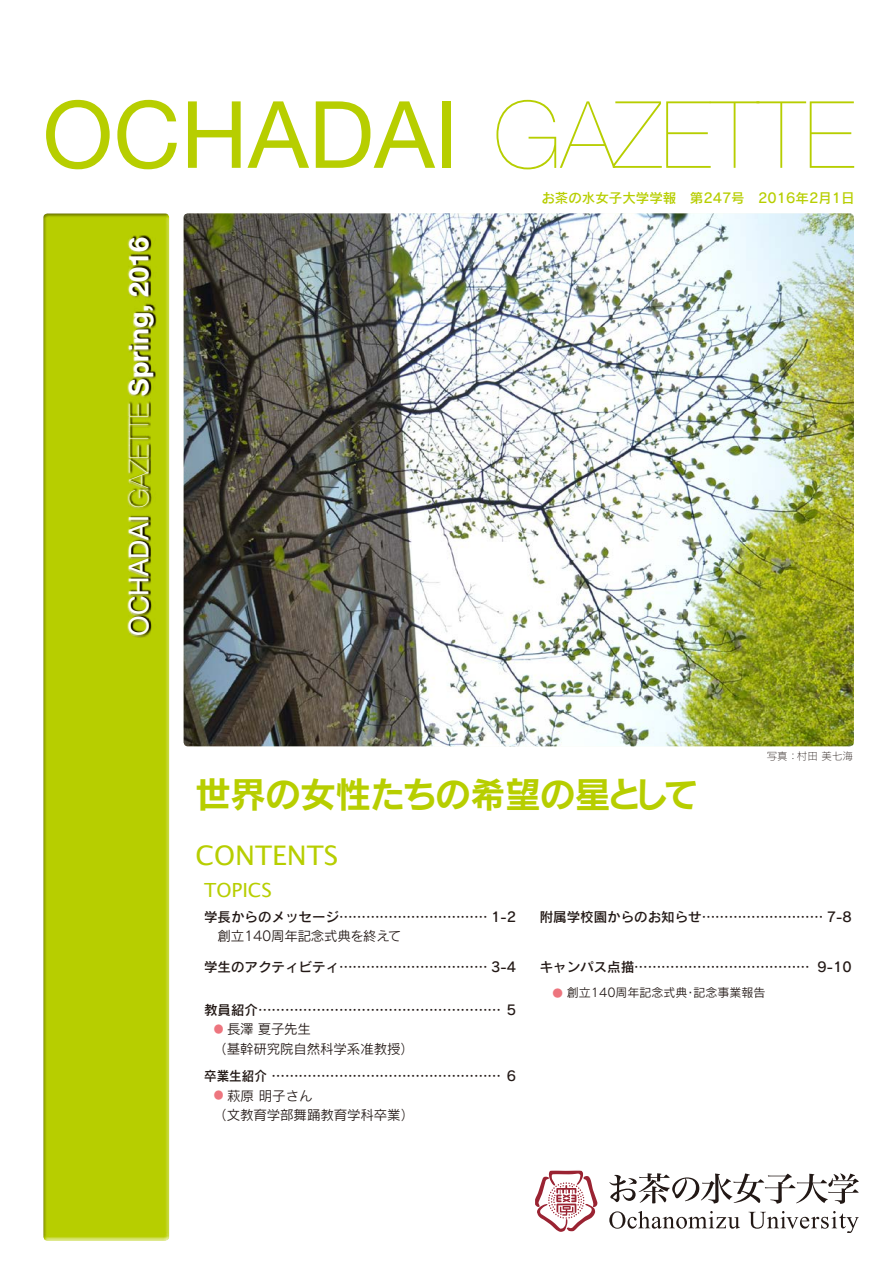
<style>
.page{position:relative;width:893px;height:1263px;background:#fff}
.page>*{position:absolute;margin:0;border:0;box-sizing:border-box;transform-origin:0 0}
.t1{font:93px "Helvetica Neue";color:#b7ce00}
.t2{font:36px "Rodin Pro B";letter-spacing:-.03em;color:#b7ce00}
.t3{font:700 27px "Helvetica Neue";color:#fff}
.t4{font:27px "Lucida Grande";color:#b7ce00}
.t5{font:19.5px "Lucida Grande";color:#b7ce00}
.t6{font:13.5px "Rodin Pro DB";color:#221815}
.t7{font:13.5px/19.2px "Rodin Pro M";letter-spacing:-.01em;color:#221815}
.t8{font:13.5px "Rodin Pro DB";color:#b7ce00}
.t9{font:13.5px "Rodin Pro DB";color:#221815;scale:.93 1}
.t10{font:12px "Rodin Pro M";color:#221815}
.t11{font:10.5px "Rodin Pro L";color:#221815}
.s1{font-weight:200}
.s2{font-weight:400}
.s3{font-size:10.5px;color:#ed757e}
</style>
<div class="page">
<div style="left:43px;top:213px;width:129px;height:1028px;background:#221815;opacity:.4"></div>
<svg style="left:609px;top:1211px;width:131px;height:18px"></svg>
<svg style="left:748px;top:1211px;width:111px;height:20px"></svg>
<svg style="left:537px;top:1172px;width:60px;height:59px"></svg>
<svg style="left:609px;top:1173px;width:250px;height:31px"></svg>
<div style="left:127px;top:236px;width:28px;height:401px;background:#fff;opacity:.75"></div>
<svg style="left:128px;top:235px;width:28px;height:401px;background:#98a712"></svg>
<img style="left:184px;top:213px;width:670px;height:533px">
<h1 class="t1" style="left:43px;top:68px;width:814px">OCHADAI <span class="s1">GAZETTE</span></h1>
<p class="t8" style="left:541px;top:189px;width:315px">お茶の水女子大学学報　第247号　2016年2月1日</p>
<h3 class="t3" style="left:122px;top:636px;width:401px;rotate:-90deg"><span class="s2">OCHADAI</span> <span class="s1">GAZETTE</span> Spring, 2016</h3>
<p class="t11" style="left:767px;top:749px;width:88px">写真：村田 美七海</p>
<h2 class="t2" style="left:195px;top:770px;width:506px">世界の女性たちの希望の星として</h2>
<h3 class="t4" style="left:196px;top:840px;width:144px">CONTENTS</h3>
<h3 class="t5" style="left:204px;top:879px;width:69px">TOPICS</h3>
<p class="t6" style="left:204px;top:908px;width:313px">学長からのメッセージ…………………………… 1-2</p>
<p class="t7" style="left:218px;top:926px;width:186px">創立140周年記念式典を終えて</p>
<p class="t6" style="left:204px;top:958px;width:313px">学生のアクティビティ…………………………… 3-4</p>
<p class="t6" style="left:204px;top:1001px;width:313px">教員紹介……………………………………………… 5</p>
<p class="t7" style="left:204px;top:1019px;width:211px;text-indent:10px"><span class="s3">●</span> 長澤 夏子先生<br>　（基幹研究院自然科学系准教授）</p>
<p class="t9" style="left:204px;top:1067px;width:337px">卒業生紹介……………………………………………… 6</p>
<p class="t7" style="left:204px;top:1085px;width:212px;text-indent:10px"><span class="s3">●</span> 萩原 明子さん<br>　（文教育学部舞踊教育学科卒業）</p>
<p class="t6" style="left:540px;top:908px;width:313px">附属学校園からのお知らせ……………………… 7-8</p>
<p class="t6" style="left:540px;top:958px;width:313px">キャンパス点描………………………………… 9-10</p>
<p class="t10" style="left:553px;top:985px;width:214px"><span class="s3">●</span> 創立140周年記念式典・記念事業報告</p>
</div>
